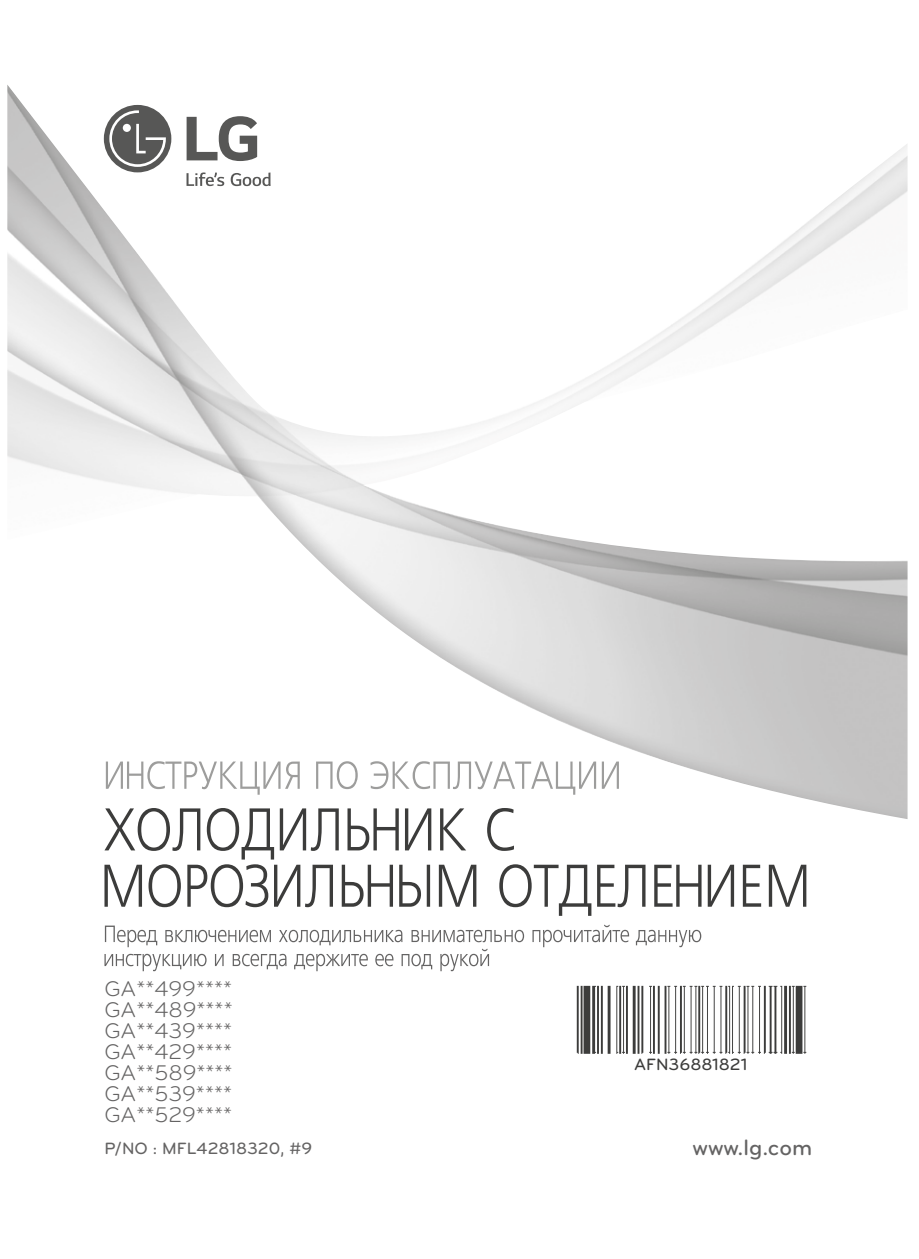
<style>
.page{position:relative;width:919px;height:1259px;background:#fff}
.page>*{position:absolute;margin:0;border:0;box-sizing:border-box;transform-origin:0 0}
.t1{font:500 23px "Bryant LG";color:#646363}
.t2{font:22px/21px "Bryant LG";color:#646363;text-align:justify}
.t3{font:500 17px "Bryant LG";color:#646363}
.t4{font:500 17px "Bryant LG";color:#3c3c3b}
</style>
<div class="page">
<svg style="left:440px;top:819px;width:26px;height:31px"></svg>
<svg style="left:487px;top:819px;width:27px;height:32px"></svg>
<svg style="left:104px;top:819px;width:327px;height:88px"></svg>
<svg style="left:439px;top:864px;width:37px;height:42px"></svg>
<svg style="left:499px;top:864px;width:92px;height:52px"></svg>
<svg style="left:597px;top:864px;width:48px;height:43px"></svg>
<svg style="left:654px;top:864px;width:47px;height:42px"></svg>
<svg style="left:707px;top:864px;width:27px;height:42px"></svg>
<svg style="left:742px;top:864px;width:19px;height:42px"></svg>
<svg style="left:768px;top:864px;width:38px;height:42px"></svg>
<svg style="left:105px;top:925px;width:52px;height:22px"></svg>
<svg style="left:165px;top:930px;width:106px;height:12px"></svg>
<svg style="left:279px;top:930px;width:123px;height:15px"></svg>
<svg style="left:411px;top:930px;width:113px;height:12px"></svg>
<svg style="left:532px;top:924px;width:97px;height:23px"></svg>
<svg style="left:635px;top:930px;width:66px;height:17px"></svg>
<svg style="left:104px;top:954px;width:102px;height:17px"></svg>
<svg style="left:215px;top:954px;width:8px;height:12px"></svg>
<svg style="left:233px;top:954px;width:53px;height:15px"></svg>
<svg style="left:294px;top:954px;width:74px;height:17px"></svg>
<svg style="left:375px;top:954px;width:18px;height:12px"></svg>
<svg style="left:401px;top:954px;width:31px;height:15px"></svg>
<svg style="left:440px;top:948px;width:49px;height:23px"></svg>
<img style="left:7px;top:85px;width:900px;height:734px">
<img style="left:576px;top:985px;width:231px;height:69px">
<div style="left:104px;top:105px;width:67px;height:67px;background:#575756;border-radius:50%"></div>
<svg style="left:109px;top:110px;width:57px;height:57px"></svg>
<svg style="left:186px;top:172px;width:38px;height:14px"></svg>
<svg style="left:231px;top:172px;width:39px;height:14px"></svg>
<svg style="left:186px;top:116px;width:71px;height:45px"></svg>
<p class="t2" style="left:104px;top:978px;width:130px">GA**499**** GA**489**** GA**439**** GA**429**** GA**589**** GA**539**** GA**529****</p>
<p class="t4" style="left:634px;top:1054px;width:115px">AFN36881821</p>
<p class="t3" style="left:104px;top:1138px;width:209px">P/NO : MFL42818320, #9</p>
<p class="t1" style="left:692px;top:1133px;width:121px">www.lg.com</p>
</div>
